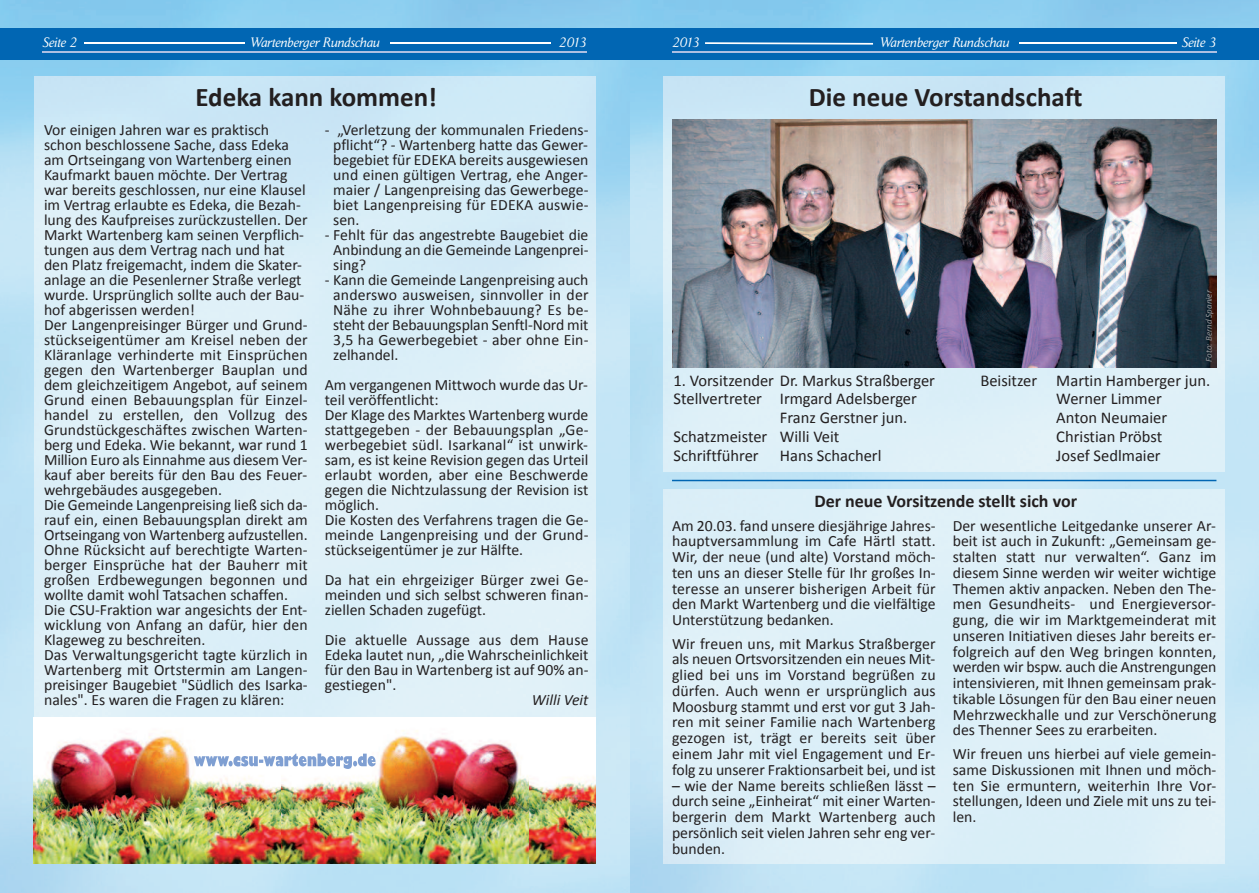
<style>
.page{position:relative;width:1259px;height:893px;background:#fff}
.page>*{position:absolute;margin:0;border:0;box-sizing:border-box;transform-origin:0 0}
.t1{font:700 27px "Calibri";color:#231f20}
.t2{font:700 18px "Calibri";color:#231f20}
.t3{font:16.5px/18.8px "Calibri";color:#231f20}
.t4{font:15.75px/15px "Calibri";color:#231f20;text-align:justify}
.t5{font:italic 15.75px "Calibri";color:#231f20}
.t6{font:italic 13.5px "Daily News BQ";color:#fff}
.t7{font:italic 9px "Calibri";color:#97999c}
</style>
<div class="page">
<img style="left:0;top:0;width:1259px;height:893px">
<img style="left:34px;top:77px;width:561px;height:641px">
<div style="left:0;top:28px;width:629px;height:32px;background:#0166b3"></div>
<hr style="left:84px;top:43px;width:160px;height:1px;background:#fff">
<hr style="left:43px;top:51px;width:544px;height:2px;background:#adbfe2">
<hr style="left:390px;top:43px;width:161px;height:1px;background:#fff">
<div style="left:663px;top:489px;width:562px;height:374px;background:#ddf0f8"></div>
<img style="left:663px;top:77px;width:562px;height:395px">
<div style="left:629px;top:28px;width:630px;height:32px;background:#0166b3"></div>
<svg style="left:705px;top:42px;width:168px;height:3px"></svg>
<hr style="left:672px;top:51px;width:544px;height:2px;background:#adbfe2">
<hr style="left:1019px;top:43px;width:158px;height:1px;background:#fff">
<hr style="left:672px;top:480px;width:544px;height:1px;background:#0166b3">
<img style="left:34px;top:718px;width:247px;height:146px">
<img style="left:281px;top:718px;width:248px;height:146px">
<img style="left:529px;top:718px;width:66px;height:146px">
<img style="left:672px;top:119px;width:544px;height:248px">
<img style="left:194px;top:754px;width:112px;height:12px">
<p class="t6" style="left:43px;top:35px;width:36px">Seite 2</p>
<p class="t6" style="left:250px;top:35px;width:131px">Wartenberger Rundschau</p>
<p class="t6" style="left:559px;top:35px;width:29px">2013</p>
<h1 class="t1" style="left:195px;top:80px;width:243px">Edeka kann kommen!</h1>
<p class="t4" style="left:44px;top:122px;width:265px;text-align:left">Vor einigen Jahren war es praktisch schon beschlossene Sache, dass Edeka am Ortseingang von Wartenberg einen Kaufmarkt bauen möchte. Der Vertrag war bereits geschlossen, nur eine Klausel im Vertrag erlaubte es Edeka, die Bezah&shy;lung des Kaufpreises zurückzustellen. Der Markt Wartenberg kam seinen Verpflich&shy;tungen aus dem Vertrag nach und hat den Platz freigemacht, indem die Skater&shy;anlage an die Pesenlerner Straße verlegt wurde. Ursprünglich sollte auch der Bau&shy;hof abgerissen werden!<br>Der Langenpreisinger Bürger und Grund&shy;stückseigentümer am Kreisel neben der Kläranlage verhinderte mit Einsprüchen gegen den Wartenberger Bauplan und dem gleichzeitigem Angebot, auf seinem Grund einen Bebauungsplan für Einzel&shy;handel zu erstellen, den Vollzug des Grundstückgeschäftes zwischen Warten&shy;berg und Edeka. Wie bekannt, war rund 1<br>Million Euro als Einnahme aus diesem Ver&shy;kauf aber bereits für den Bau des Feuer&shy;wehrgebäudes ausgegeben.<br>Die Gemeinde Langenpreising ließ sich da&shy;rauf ein, einen Bebauungsplan direkt am Ortseingang von Wartenberg aufzustellen.<br>Ohne Rücksicht auf berechtigte Warten&shy;berger Einsprüche hat der Bauherr mit großen Erdbewegungen begonnen und wollte damit wohl Tatsachen schaffen.<br>Die CSU-Fraktion war angesichts der Ent&shy;wicklung von Anfang an dafür, hier den Klageweg zu beschreiten.<br>Das Verwaltungsgericht tagte kürzlich in Wartenberg mit Ortstermin am Langen&shy;preisinger Baugebiet "Südlich des Isarka&shy;nales". Es waren die Fragen zu klären:</p>
<p class="t4" style="left:333px;top:122px;width:257px;text-indent:-9px">- „Verletzung der kommunalen Friedens&shy;pflicht“? - Wartenberg hatte das Gewer&shy;begebiet für EDEKA bereits ausgewiesen und einen gültigen Vertrag, ehe Anger&shy;maier / Langenpreising das Gewerbege&shy;biet Langenpreising für EDEKA auswie&shy;sen.</p>
<p class="t4" style="left:333px;top:227px;width:257px;text-indent:-9px">- Fehlt für das angestrebte Baugebiet die Anbindung an die Gemeinde Langenprei&shy;sing?</p>
<p class="t4" style="left:333px;top:272px;width:257px;text-indent:-9px">- Kann die Gemeinde Langenpreising auch anderswo ausweisen, sinnvoller in der Nähe zu ihrer Wohnbebauung? Es be&shy;steht der Bebauungsplan Senftl-Nord mit 3,5 ha Gewerbegebiet - aber ohne Ein&shy;zelhandel.</p>
<p class="t4" style="left:325px;top:377px;width:265px;text-align:left">Am vergangenen Mittwoch wurde das Ur&shy;teil veröffentlicht:<br>Der Klage des Marktes Wartenberg wurde stattgegeben - der Bebauungsplan „Ge&shy;werbegebiet südl. Isarkanal“ ist unwirk&shy;sam, es ist keine Revision gegen das Urteil erlaubt worden, aber eine Beschwerde gegen die Nichtzulassung der Revision ist möglich.<br>Die Kosten des Verfahrens tragen die Ge&shy;meinde Langenpreising und der Grund&shy;stückseigentümer je zur Hälfte.</p>
<p class="t4" style="left:325px;top:572px;width:265px">Da hat ein ehrgeiziger Bürger zwei Ge&shy;meinden und sich selbst schweren finan&shy;ziellen Schaden zugefügt.</p>
<p class="t4" style="left:325px;top:632px;width:265px">Die aktuelle Aussage aus dem Hause Edeka lautet nun, „die Wahrscheinlichkeit für den Bau in Wartenberg ist auf 90% an&shy;gestiegen".</p>
<p class="t5" style="left:532px;top:690px;width:58px">Willi Veit</p>
<p class="t6" style="left:672px;top:35px;width:29px">2013</p>
<p class="t6" style="left:879px;top:35px;width:131px">Wartenberger Rundschau</p>
<p class="t6" style="left:1181px;top:35px;width:36px">Seite 3</p>
<h1 class="t1" style="left:809px;top:80px;width:275px">Die neue Vorstandschaft</h1>
<p class="t7" style="left:1203px;top:362px;width:73px;rotate:-90deg">Foto: Bernd Spanier</p>
<p class="t3" style="left:673px;top:371px;width:263px">1. Vorsitzender Dr. Markus Straßberger</p>
<p class="t3" style="left:673px;top:389px;width:245px">Stellvertreter Irmgard Adelsberger</p>
<p class="t3" style="left:780px;top:408px;width:129px">Franz Gerstner jun.</p>
<p class="t3" style="left:673px;top:427px;width:167px">Schatzmeister Willi Veit</p>
<p class="t3" style="left:673px;top:446px;width:87px">Schriftführer</p>
<p class="t3" style="left:780px;top:446px;width:103px">Hans Schacherl</p>
<p class="t3" style="left:1056px;top:371px;width:156px;text-indent:-76px">Beisitzer Martin Hamberger jun.<br>Werner Limmer<br>Anton Neumaier<br>Christian Pröbst<br>Josef Sedlmaier</p>
<p class="t2" style="left:814px;top:490px;width:264px">Der neue Vorsitzende stellt sich vor</p>
<p class="t4" style="left:672px;top:517px;width:265px;line-height:15.8px">Am 20.03. fand unsere diesjährige Jahres&shy;hauptversammlung im Cafe Härtl statt.<br>Wir, der neue (und alte) Vorstand möch&shy;ten uns an dieser Stelle für Ihr großes In&shy;teresse an unserer bisherigen Arbeit für den Markt Wartenberg und die vielfältige Unterstützung bedanken.</p>
<p class="t4" style="left:672px;top:635px;width:265px;line-height:15.8px">Wir freuen uns, mit Markus Straßberger als neuen Ortsvorsitzenden ein neues Mit&shy;glied bei uns im Vorstand begrüßen zu dürfen. Auch wenn er ursprünglich aus Moosburg stammt und erst vor gut 3 Jah&shy;ren mit seiner Familie nach Wartenberg gezogen ist, trägt er bereits seit über einem Jahr mit viel Engagement und Er&shy;folg zu unserer Fraktionsarbeit bei, und ist</p>
<p class="t4" style="left:672px;top:777px;width:265px;line-height:15.8px">– wie der Name bereits schließen lässt – durch seine „Einheirat“ mit einer Warten&shy;bergerin dem Markt Wartenberg auch persönlich seit vielen Jahren sehr eng ver&shy;bunden.</p>
<p class="t4" style="left:952px;top:517px;width:265px;line-height:15.8px">Der wesentliche Leitgedanke unserer Ar&shy;beit ist auch in Zukunft: „Gemeinsam ge&shy;stalten statt nur verwalten“. Ganz im diesem Sinne werden wir weiter wichtige Themen aktiv anpacken. Neben den The&shy;men Gesundheits- und Energieversor&shy;gung, die wir im Marktgemeinderat mit unseren Initiativen dieses Jahr bereits er&shy;folgreich auf den Weg bringen konnten, werden wir bspw. auch die Anstrengungen intensivieren, mit Ihnen gemeinsam prak&shy;tikable Lösungen für den Bau einer neuen Mehrzweckhalle und zur Verschönerung des Thenner Sees zu erarbeiten.</p>
<p class="t4" style="left:952px;top:746px;width:265px;line-height:15.8px">Wir freuen uns hierbei auf viele gemein&shy;same Diskussionen mit Ihnen und möch&shy;ten Sie ermuntern, weiterhin Ihre Vor&shy;stellungen, Ideen und Ziele mit uns zu tei&shy;len.</p>
</div>
